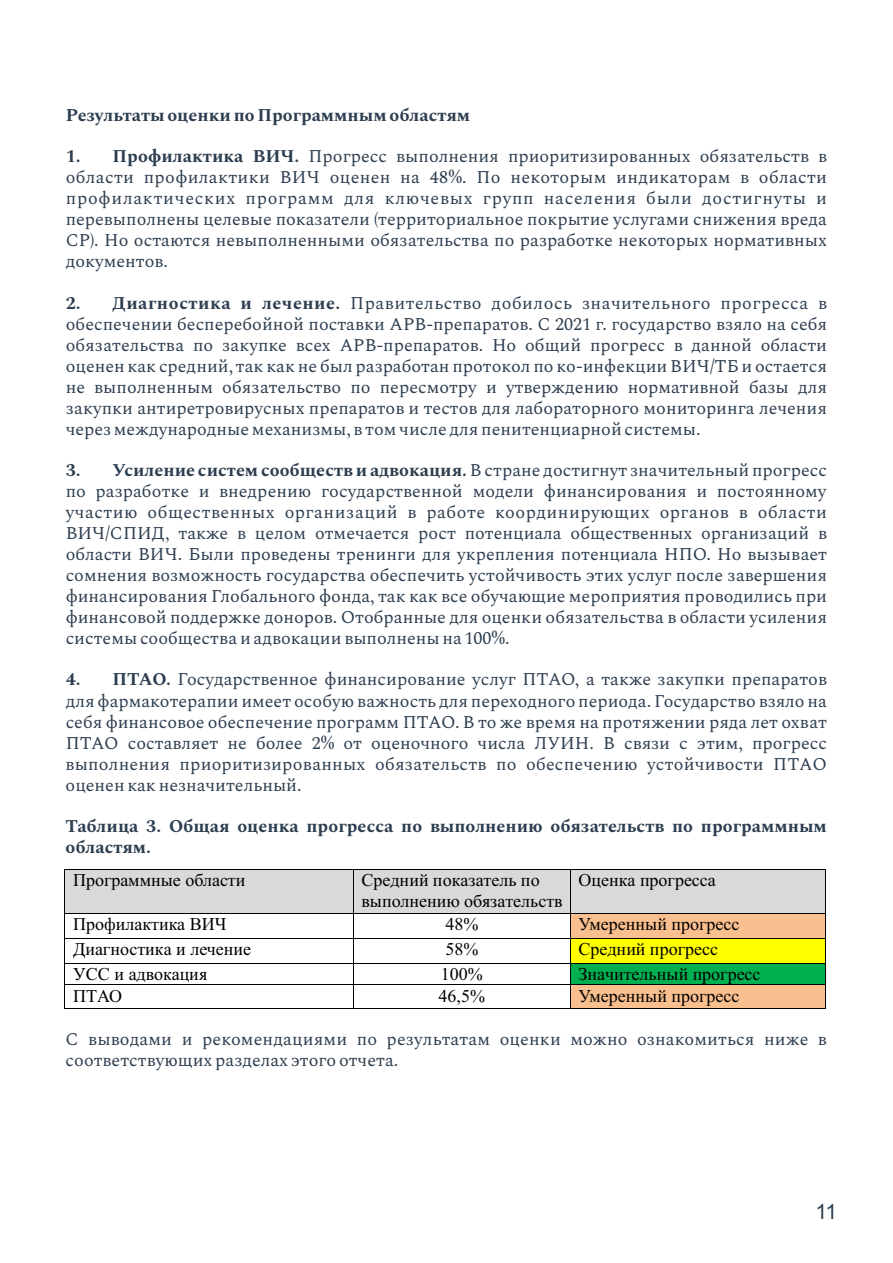
<style>
.page{position:relative;width:893px;height:1263px;background:#fff}
.page>*{position:absolute;margin:0;border:0;box-sizing:border-box;transform-origin:0 0}
.t1{font:21px "Arial";color:#2d3e50}
.t2{font:18px/21px "Spectral";color:#2d3e50;text-align:justify}
.t3{font:18px/20.7px "Times New Roman";color:#000}
.t4{font:700 18px/21px "Spectral";color:#2d3e50}
.s1{font-weight:700}
</style>
<div class="page">
<div style="left:65px;top:870px;width:288px;height:43px;background:#d9d9d9"></div>
<div style="left:354px;top:870px;width:216px;height:44px;background:#d9d9d9"></div>
<div style="left:571px;top:870px;width:254px;height:62px;background:#d9d9d9"></div>
<hr style="left:65px;top:869px;width:300px;height:1px;background:#000">
<hr style="left:354px;top:869px;width:216px;height:1px;background:#000">
<hr style="left:571px;top:869px;width:254px;height:1px;background:#000">
<hr style="left:65px;top:870px;width:1px;height:62px;background:#000">
<hr style="left:353px;top:870px;width:1px;height:62px;background:#000">
<hr style="left:570px;top:870px;width:1px;height:62px;background:#000">
<hr style="left:825px;top:870px;width:1px;height:62px;background:#000">
<div style="left:571px;top:914px;width:254px;height:41px;background:#fabf8f"></div>
<hr style="left:65px;top:913px;width:300px;height:1px;background:#000">
<hr style="left:354px;top:913px;width:216px;height:1px;background:#000">
<hr style="left:571px;top:913px;width:254px;height:1px;background:#000">
<hr style="left:65px;top:914px;width:1px;height:41px;background:#000">
<hr style="left:353px;top:914px;width:1px;height:41px;background:#000">
<hr style="left:570px;top:914px;width:1px;height:41px;background:#000">
<hr style="left:825px;top:914px;width:1px;height:41px;background:#000">
<div style="left:571px;top:939px;width:254px;height:41px;background:#ff0"></div>
<hr style="left:65px;top:938px;width:300px;height:1px;background:#000">
<hr style="left:354px;top:938px;width:216px;height:1px;background:#000">
<hr style="left:571px;top:938px;width:254px;height:1px;background:#000">
<hr style="left:65px;top:939px;width:1px;height:41px;background:#000">
<hr style="left:353px;top:939px;width:1px;height:41px;background:#000">
<hr style="left:570px;top:939px;width:1px;height:41px;background:#000">
<hr style="left:825px;top:939px;width:1px;height:41px;background:#000">
<div style="left:571px;top:964px;width:254px;height:20px;background:#00b050"></div>
<hr style="left:65px;top:963px;width:300px;height:1px;background:#000">
<hr style="left:354px;top:963px;width:216px;height:1px;background:#000">
<hr style="left:571px;top:963px;width:254px;height:1px;background:#000">
<div style="left:571px;top:985px;width:254px;height:23px;background:#fabf8f"></div>
<hr style="left:65px;top:984px;width:300px;height:1px;background:#000">
<hr style="left:354px;top:984px;width:216px;height:1px;background:#000">
<hr style="left:571px;top:984px;width:254px;height:1px;background:#000">
<svg style="left:65px;top:964px;width:1px;height:16px"></svg>
<hr style="left:65px;top:1008px;width:300px;height:1px;background:#000">
<svg style="left:353px;top:980px;width:1px;height:28px"></svg>
<hr style="left:354px;top:1008px;width:216px;height:1px;background:#000">
<svg style="left:570px;top:980px;width:1px;height:29px"></svg>
<hr style="left:571px;top:1008px;width:254px;height:1px;background:#000">
<svg style="left:825px;top:980px;width:1px;height:29px"></svg>
<p class="t4" style="left:66px;top:105px;width:406px">Результаты оценки по Программным областям</p>
<p class="t2" style="left:66px;top:146px;width:763px"><span class="s1">1. Профилактика ВИЧ.</span> Прогресс выполнения приоритизированных обязательств в области профилактики ВИЧ оценен на 48%. По некоторым индикаторам в области профилактических программ для ключевых групп населения были достигнуты и перевыполнены целевые показатели (территориальное покрытие услугами снижения вреда СР). Но остаются невыполненными обязательства по разработке некоторых нормативных документов.</p>
<p class="t2" style="left:66px;top:293px;width:763px"><span class="s1">2. Диагностика и лечение.</span> Правительство добилось значительного прогресса в обеспечении бесперебойной поставки АРВ-препаратов. С 2021 г. государство взяло на себя обязательства по закупке всех АРВ-препаратов. Но общий прогресс в данной области оценен как средний, так как не был разработан протокол по ко-инфекции ВИЧ/ТБ и остается не выполненным обязательство по пересмотру и утверждению нормативной базы для закупки антиретровирусных препаратов и тестов для лабораторного мониторинга лечения через международные механизмы, в том числе для пенитенциарной системы.</p>
<p class="t2" style="left:66px;top:460px;width:763px"><span class="s1">3. Усиление систем сообществ и адвокация.</span> В стране достигнут значительный прогресс по разработке и внедрению государственной модели финансирования и постоянному участию общественных организаций в работе координирующих органов в области ВИЧ/СПИД, также в целом отмечается рост потенциала общественных организаций в области ВИЧ. Были проведены тренинги для укрепления потенциала НПО. Но вызывает сомнения возможность государства обеспечить устойчивость этих услуг после завершения финансирования Глобального фонда, так как все обучающие мероприятия проводились при финансовой поддержке доноров. Отобранные для оценки обязательства в области усиления системы сообщества и адвокации выполнены на 100%.</p>
<p class="t2" style="left:66px;top:670px;width:763px"><span class="s1">4. ПТАО.</span> Государственное финансирование услуг ПТАО, а также закупки препаратов для фармакотерапии имеет особую важность для переходного периода. Государство взяло на себя финансовое обеспечение программ ПТАО. В то же время на протяжении ряда лет охват ПТАО составляет не более 2% от оценочного числа ЛУИН. В связи с этим, прогресс выполнения приоритизированных обязательств по обеспечению устойчивости ПТАО оценен как незначительный.</p>
<p class="t4" style="left:66px;top:816px;width:763px">Таблица 3. Общая оценка прогресса по выполнению обязательств по программным областям.</p>
<p class="t3" style="left:73px;top:872px;width:174px">Программные области</p>
<p class="t3" style="left:361px;top:872px;width:203px">Средний показатель по выполнению обязательств</p>
<p class="t3" style="left:578px;top:872px;width:139px">Оценка прогресса</p>
<p class="t3" style="left:73px;top:915px;width:155px">Профилактика ВИЧ</p>
<p class="t3" style="left:445px;top:915px;width:34px">48%</p>
<p class="t3" style="left:578px;top:915px;width:162px">Умеренный прогресс</p>
<p class="t3" style="left:73px;top:940px;width:180px">Диагностика и лечение</p>
<p class="t3" style="left:445px;top:940px;width:34px">58%</p>
<p class="t3" style="left:578px;top:940px;width:141px">Средний прогресс</p>
<p class="t3" style="left:73px;top:966px;width:136px">УСС и адвокация</p>
<p class="t3" style="left:441px;top:966px;width:43px">100%</p>
<p class="t3" style="left:578px;top:966px;width:184px">Значительный прогресс</p>
<p class="t3" style="left:73px;top:987px;width:51px">ПТАО</p>
<p class="t3" style="left:438px;top:987px;width:48px">46,5%</p>
<p class="t3" style="left:578px;top:987px;width:162px">Умеренный прогресс</p>
<p class="t2" style="left:66px;top:1029px;width:763px">С выводами и рекомендациями по результатам оценки можно ознакомиться ниже в соответствующих разделах этого отчета.</p>
<p class="t1" style="left:815px;top:1204px;width:23px">11</p>
</div>
